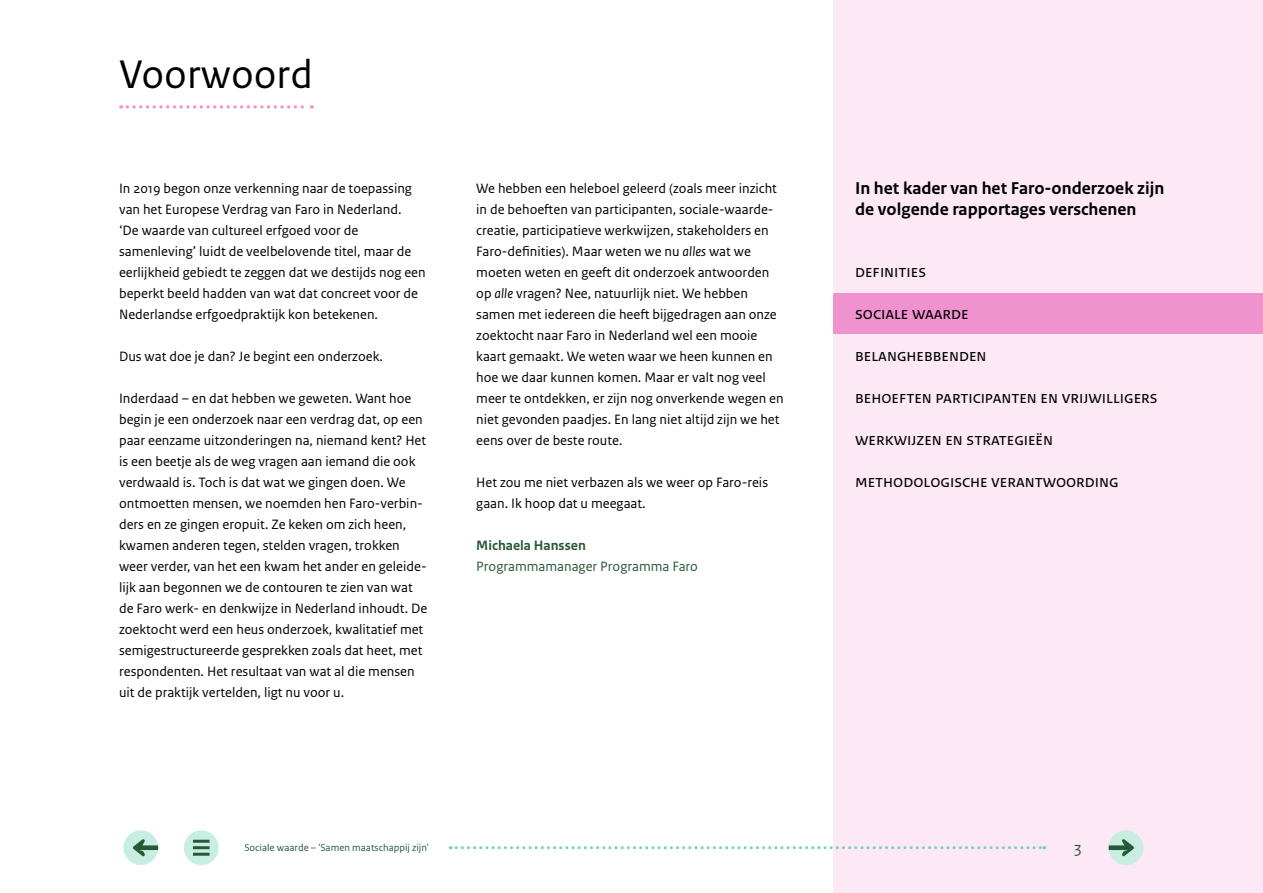
<style>
.page{position:relative;width:1263px;height:893px;background:#fff}
.page>*{position:absolute;margin:0;border:0;box-sizing:border-box;transform-origin:0 0}
.H2_zwart__buiten_de{font:42px "Rijksoverheid Sans Text";color:#000}
.t1{font:18px "Rijksoverheid Sans Text";color:#000}
.t2{font:700 18px/21px "Rijksoverheid Sans Text";color:#000}
.t3{font:16.5px "Rijksoverheid Sans Text";color:#275937}
.p_lopende{font:14.25px/21px "Rijksoverheid Sans Text";color:#000}
.p_lopende-2{font:14.25px "Rijksoverheid Sans Text";color:#275937}
.p_lopende-3{font:700 14.25px "Rijksoverheid Sans Text";color:#275937}
.t4{font:10.5px "Rijksoverheid Sans Text";color:#275937}
.s1{font-style:italic}
</style>
<div class="page">
<div style="left:833px;top:0;width:430px;height:893px;background:#fce9f5"></div>
<div style="left:833px;top:293px;width:430px;height:41px;background:#f092cd"></div>
<svg style="left:121px;top:105px;width:191px;height:4px"></svg>
<div style="left:123px;top:830px;width:35px;height:35px;background:#c8ede2;border-radius:50%"></div>
<svg style="left:133px;top:839px;width:25px;height:17px"></svg>
<div style="left:184px;top:830px;width:35px;height:35px;background:#c8ede2;border-radius:50%"></div>
<hr style="left:193px;top:846px;width:17px;height:3px;background:#275937">
<hr style="left:193px;top:840px;width:17px;height:3px;background:#275937">
<hr style="left:193px;top:853px;width:17px;height:3px;background:#275937">
<svg style="left:450px;top:846px;width:595px;height:3px"></svg>
<div style="left:1109px;top:830px;width:34px;height:35px;background:#c8ede2;border-radius:50%"></div>
<svg style="left:1109px;top:839px;width:25px;height:17px"></svg>
<h2 class="H2_zwart__buiten_de" style="left:119px;top:50px;width:195px">Voorwoord</h2>
<p class="p_lopende" style="left:119px;top:178px;width:308px">In 2019 begon onze verkenning naar de toepassing van het Europese Verdrag van Faro in Nederland.<br>‘De waarde van cultureel erfgoed voor de samenleving’ luidt de veelbelovende titel, maar de eerlijkheid gebiedt te zeggen dat we destijds nog een beperkt beeld hadden van wat dat concreet voor de Nederlandse erfgoedpraktijk kon betekenen.</p>
<p class="p_lopende" style="left:119px;top:346px;width:265px">Dus wat doe je dan? Je begint een onderzoek.</p>
<p class="p_lopende" style="left:119px;top:388px;width:310px">Inderdaad – en dat hebben we geweten. Want hoe begin je een onderzoek naar een verdrag dat, op een paar eenzame uitzonderingen na, niemand kent? Het is een beetje als de weg vragen aan iemand die ook verdwaald is. Toch is dat wat we gingen doen. We ontmoetten mensen, we noemden hen Faro-verbin&shy;ders en ze gingen eropuit. Ze keken om zich heen, kwamen anderen tegen, stelden vragen, trokken weer verder, van het een kwam het ander en geleide&shy;lijk aan begonnen we de contouren te zien van wat de Faro werk- en denkwijze in Nederland inhoudt. De zoektocht werd een heus onderzoek, kwalitatief met semigestructureerde gesprekken zoals dat heet, met respondenten. Het resultaat van wat al die mensen uit de praktijk vertelden, ligt nu voor u.</p>
<p class="p_lopende" style="left:476px;top:178px;width:309px">We hebben een heleboel geleerd (zoals meer inzicht in de behoeften van participanten, sociale-waarde&shy;creatie, participatieve werkwijzen, stakeholders en Faro-definities). Maar weten we nu <span class="s1">alles</span> wat we moeten weten en geeft dit onderzoek antwoorden op <span class="s1">alle</span> vragen? Nee, natuurlijk niet. We hebben samen met iedereen die heeft bijgedragen aan onze zoektocht naar Faro in Nederland wel een mooie kaart gemaakt. We weten waar we heen kunnen en hoe we daar kunnen komen. Maar er valt nog veel meer te ontdekken, er zijn nog onverkende wegen en niet gevonden paadjes. En lang niet altijd zijn we het eens over de beste route.</p>
<p class="p_lopende" style="left:476px;top:472px;width:293px">Het zou me niet verbazen als we weer op Faro-reis gaan. Ik hoop dat u meegaat.</p>
<p class="p_lopende-3" style="left:476px;top:538px;width:111px">Michaela Hanssen</p>
<p class="p_lopende-2" style="left:476px;top:558px;width:223px">Programmamanager Programma Faro</p>
<p class="t2" style="left:855px;top:178px;width:311px">In het kader van het Faro-onderzoek zijn de volgende rapportages verschenen</p>
<p class="t1" style="left:855px;top:261px;width:72px">definities</p>
<p class="t1" style="left:855px;top:303px;width:115px">sociale waarde</p>
<p class="t1" style="left:855px;top:345px;width:133px">belanghebbenden</p>
<p class="t1" style="left:855px;top:387px;width:304px">behoeften participanten en vrijwilligers</p>
<p class="t1" style="left:855px;top:429px;width:199px">werkwijzen en strategieën</p>
<p class="t1" style="left:855px;top:471px;width:265px">methodologische verantwoording</p>
<p class="t4" style="left:244px;top:841px;width:186px">Sociale waarde – 'Samen maatschappij zijn'</p>
<p class="t3" style="left:1073px;top:838px;width:10px">3</p>
</div>
